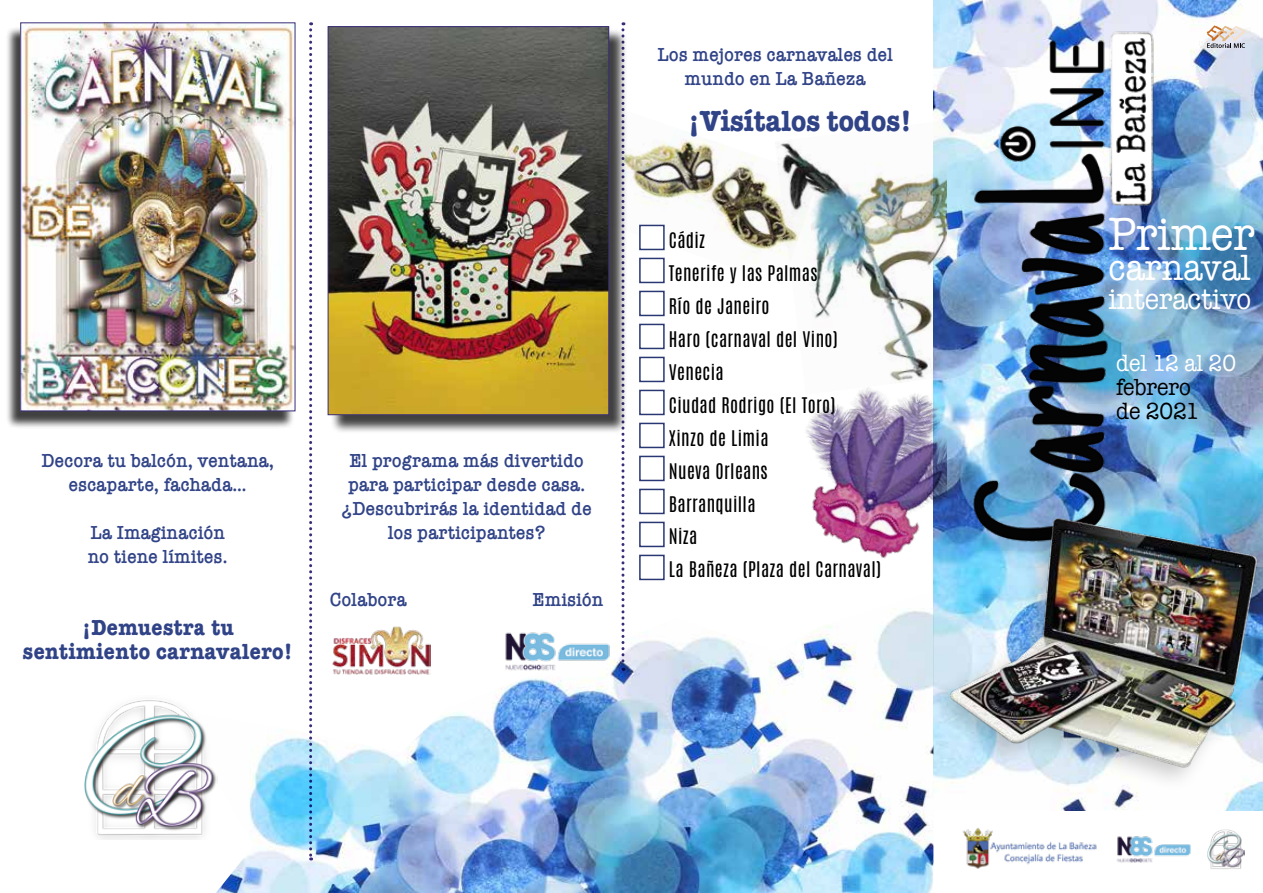
<style>
.page{position:relative;width:1263px;height:893px;background:#fff}
.page>*{position:absolute;margin:0;border:0;box-sizing:border-box;transform-origin:0 0}
.t1{font:48px "American Typewriter";color:#fff;scale:.9 1}
.t2{font:37.5px "American Typewriter";color:#fff;scale:.9 1}
.t3{font:700 30px "American Typewriter";color:#304387;scale:.9 1}
.t4{font:30px "American Typewriter";color:#fff;scale:.9 1}
.t5{font:24px/24px "American Typewriter";color:#000;scale:.9 1}
.t6{font:24px "American Typewriter";color:#fff;scale:.9 1}
.t7{font:700 22.5px/24px "American Typewriter";letter-spacing:.02em;color:#304387;text-align:center;scale:.9 1}
.t8{font:600 19.5px/24px "American Typewriter";letter-spacing:.02em;color:#304387;text-align:center;scale:.9 1}
.t9{font:18px/33px "Antonio";letter-spacing:.02em;color:#000}
</style>
<div class="page">
<img style="left:628px;top:139px;width:147px;height:145px">
<img style="left:775px;top:141px;width:158px;height:216px">
<img style="left:806px;top:357px;width:127px;height:202px">
<img style="left:933px;top:0;width:330px;height:810px">
<div style="left:639px;top:225px;width:26px;height:25px;background:#fff;border:2px solid #293873"></div>
<div style="left:639px;top:258px;width:26px;height:25px;background:#fff;border:2px solid #293873"></div>
<div style="left:639px;top:291px;width:26px;height:25px;background:#fff;border:2px solid #293873"></div>
<div style="left:639px;top:324px;width:26px;height:25px;background:#fff;border:2px solid #293873"></div>
<div style="left:639px;top:357px;width:26px;height:25px;background:#fff;border:2px solid #293873"></div>
<div style="left:639px;top:390px;width:26px;height:25px;background:#fff;border:2px solid #293873"></div>
<div style="left:639px;top:423px;width:26px;height:25px;background:#fff;border:2px solid #293873"></div>
<div style="left:639px;top:456px;width:26px;height:25px;background:#fff;border:2px solid #293873"></div>
<div style="left:639px;top:489px;width:26px;height:25px;background:#fff;border:2px solid #293873"></div>
<div style="left:639px;top:522px;width:26px;height:25px;background:#fff;border:2px solid #293873"></div>
<div style="left:639px;top:555px;width:26px;height:25px;background:#fff;border:2px solid #293873"></div>
<img style="left:972px;top:21px;width:189px;height:483px">
<div style="left:925px;top:509px;width:338px;height:283px;background:#000;opacity:.21"></div>
<img style="left:947px;top:504px;width:316px;height:279px">
<img style="left:963px;top:828px;width:134px;height:41px">
<img style="left:1207px;top:829px;width:38px;height:40px">
<img style="left:1117px;top:836px;width:74px;height:27px">
<svg style="left:309px;top:22px;width:3px;height:569px"></svg>
<svg style="left:621px;top:22px;width:3px;height:567px"></svg>
<div style="left:6px;top:26px;width:289px;height:404px;background:#000;opacity:.75"></div>
<img style="left:22px;top:24px;width:271px;height:385px">
<div style="left:20px;top:22px;width:275px;height:389px;border:1px solid #392d7a"></div>
<img style="left:84px;top:700px;width:115px;height:140px">
<div style="left:330px;top:29px;width:298px;height:405px;background:#000;opacity:.75"></div>
<img style="left:330px;top:28px;width:277px;height:385px">
<div style="left:328px;top:26px;width:281px;height:389px;border:1px solid #392d7a"></div>
<img style="left:199px;top:591px;width:734px;height:302px">
<svg style="left:1207px;top:25px;width:38px;height:23px"></svg>
<p class="t8" style="left:42px;top:448px;width:259px">Decora tu balcón, ventana, escaparte, fachada…</p>
<p class="t8" style="left:88px;top:520px;width:157px;text-align:left">La Imaginación no tiene límites.</p>
<p class="t7" style="left:23px;top:614px;width:301px">¡Demuestra tu sentimiento carnavalero!</p>
<p class="t8" style="left:342px;top:448px;width:279px">El programa más divertido para participar desde casa. ¿Descubrirás la identidad de los participantes?</p>
<p class="t8" style="left:330px;top:587px;width:87px">Colabora</p>
<p class="t8" style="left:533px;top:587px;width:80px">Emisión</p>
<p class="t8" style="left:658px;top:42px;width:263px">Los mejores carnavales del mundo en La Bañeza</p>
<h3 class="t3" style="left:688px;top:95px;width:250px">¡Visítalos todos!</h3>
<p class="t9" style="left:669px;top:223px;width:214px">Cádiz<br>Tenerife y las Palmas<br>Río de Janeiro<br>Haro (carnaval del Vino)<br>Venecia<br>Ciudad Rodrigo (El Toro)<br>Xinzo de Limia<br>Nueva Orleans<br>Barranquilla<br>Niza<br>La Bañeza (Plaza del Carnaval)</p>
<h1 class="t1" style="left:1108px;top:197px;width:164px">Primer</h1>
<h2 class="t2" style="left:1108px;top:239px;width:160px">carnaval</h2>
<h3 class="t4" style="left:1108px;top:276px;width:160px">interactivo</h3>
<p class="t6" style="left:1116px;top:345px;width:135px">del 12 al 20</p>
<p class="t5" style="left:1116px;top:375px;width:94px">febrero de 2021</p>
</div>
